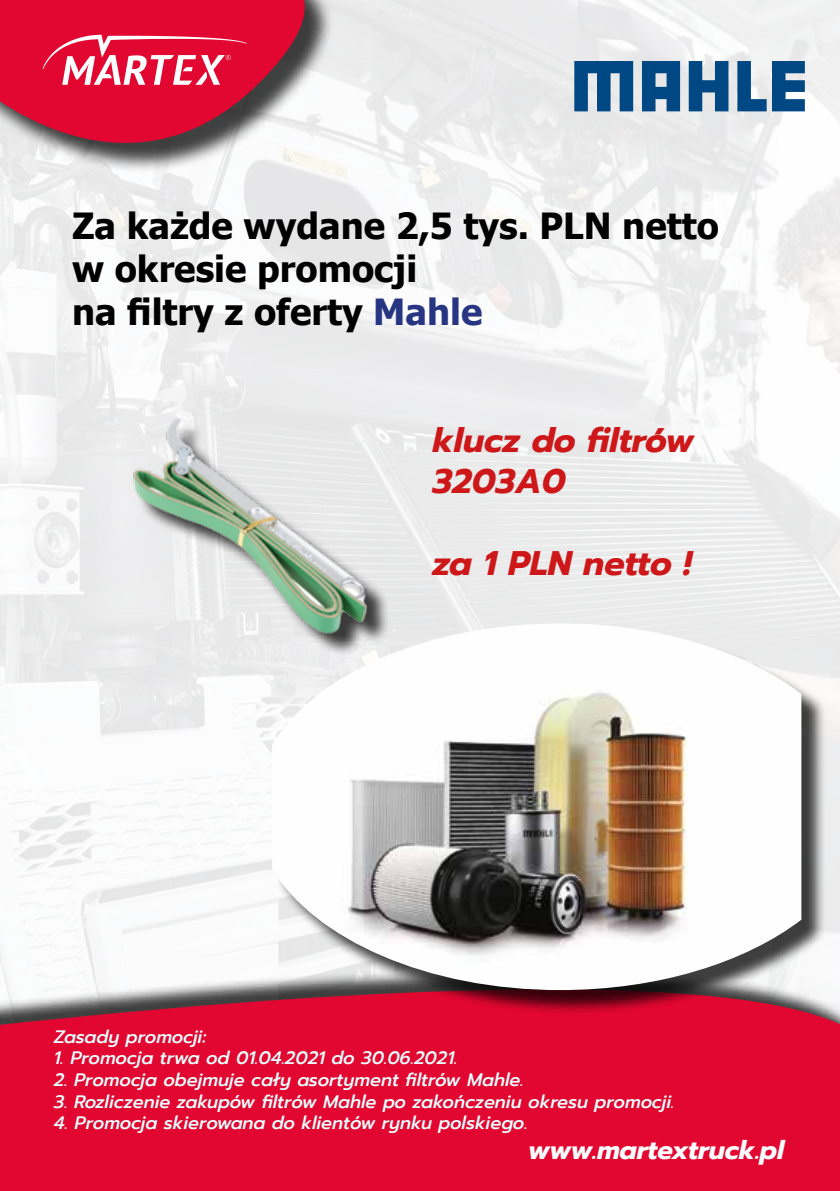
<style>
.page{position:relative;width:840px;height:1191px;background:#fff}
.page>*{position:absolute;margin:0;border:0;box-sizing:border-box;transform-origin:0 0}
.t1{font:700 36px/43.2px "Tahoma";color:#000}
.t2{font:italic 700 34px/40.8px "Prompt";color:#cd1719}
.t3{font:italic 700 26px "Prompt";color:#fff}
.t4{font:italic 500 18px "Prompt";color:#eaffff}
.s1{color:#283583}
</style>
<div class="page">
<img style="left:0;top:0;width:839px;height:900px">
<svg style="left:0;top:0;width:628px;height:218px;fill:#e9eaea"></svg>
<svg style="left:0;top:900px;width:839px;height:291px;background:#e22d50"></svg>
<svg style="left:43px;top:35px;width:203px;height:50px"></svg>
<svg style="left:574px;top:61px;width:58px;height:50px;background:#386f9d"></svg>
<svg style="left:688px;top:61px;width:40px;height:50px;background:#3b719e"></svg>
<svg style="left:737px;top:61px;width:67px;height:50px"></svg>
<svg style="left:641px;top:61px;width:38px;height:50px;background:#286395"></svg>
<div style="left:136px;top:421px;width:254px;height:235px;background:#eaeaeb"></div>
<img style="left:106px;top:404px;width:295px;height:241px">
<div style="left:275px;top:626px;width:551px;height:388px;background:#000;opacity:.75"></div>
<img style="left:272px;top:623px;width:529px;height:367px">
<h1 class="t1" style="left:72px;top:205px;width:648px">Za każde wydane 2,5 tys. PLN netto w okresie promocji<br>na filtry z oferty <span class="s1">Mahle</span></h1>
<h2 class="t2" style="left:432px;top:420px;width:263px">klucz do filtrów<br>3203A0</h2>
<h2 class="t2" style="left:432px;top:542px;width:260px">za 1 PLN netto !</h2>
<p class="t4" style="left:54px;top:1023px;width:154px">Zasady promocji:</p>
<p class="t4" style="left:54px;top:1045px;width:405px">1. Promocja trwa od 01.04.2021 do 30.06.2021.</p>
<p class="t4" style="left:54px;top:1067px;width:471px">2. Promocja obejmuje cały asortyment filtrów Mahle.</p>
<p class="t4" style="left:54px;top:1088px;width:621px">3. Rozliczenie zakupów filtrów Mahle po zakończeniu okresu promocji.</p>
<p class="t4" style="left:54px;top:1110px;width:475px">4. Promocja skierowana do klientów rynku polskiego.</p>
<h3 class="t3" style="left:527px;top:1130px;width:258px">www.martextruck.pl</h3>
</div>
